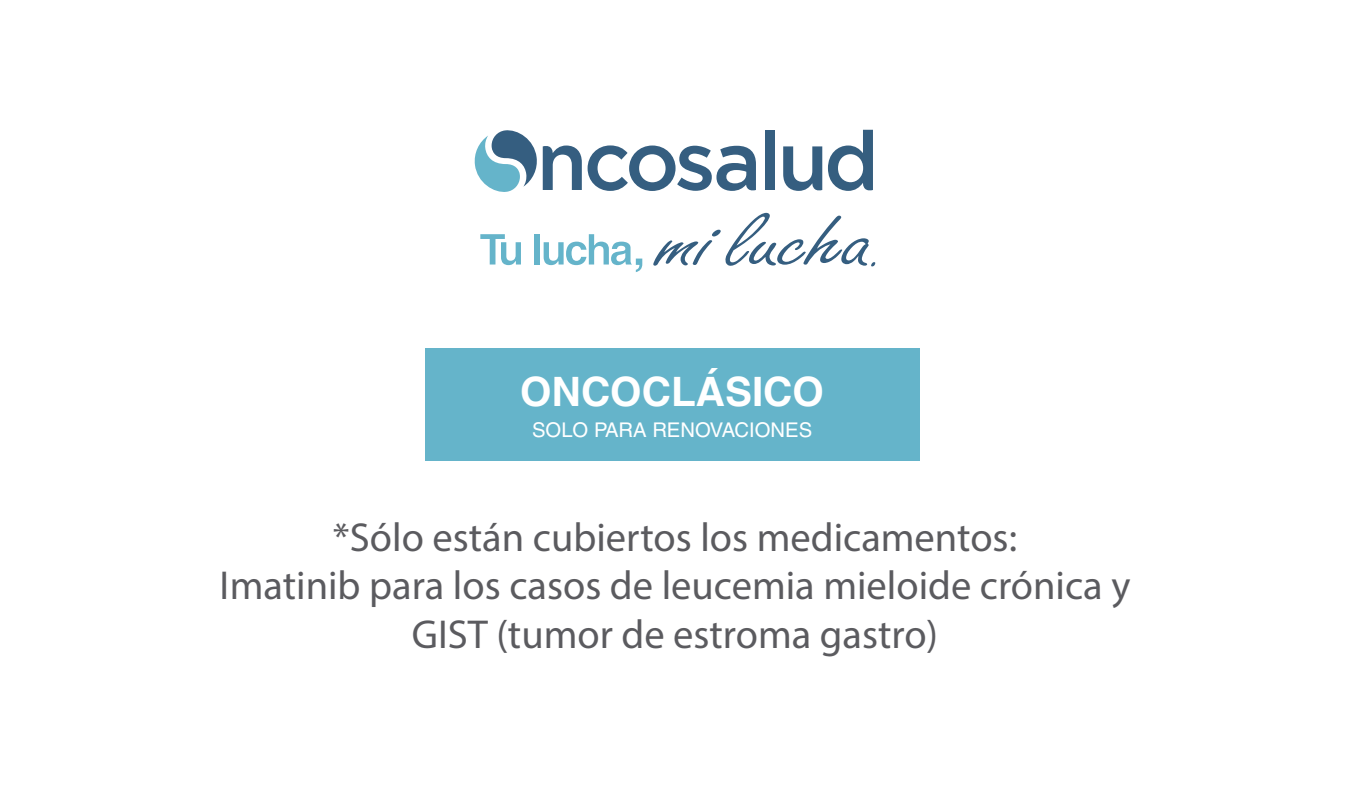
<style>
.page{position:relative;width:1350px;height:788px;background:#fff}
.page>*{position:absolute;margin:0;border:0;box-sizing:border-box;transform-origin:0 0}
.t1{font:40.5px/48.6px "Myriad Pro";color:#5b5b5f;text-align:center}
.t2{font:700 40.5px "Helvetica";color:#fff}
.t3{font:20.25px "Helvetica";color:#fff}
</style>
<div class="page">
<div style="left:425px;top:348px;width:495px;height:113px;background:#65b4ca"></div>
<div style="left:765px;top:130px;width:10px;height:60px;background:#355e80"></div>
<svg style="left:783px;top:146px;width:39px;height:45px"></svg>
<svg style="left:828px;top:130px;width:45px;height:61px"></svg>
<svg style="left:588px;top:145px;width:168px;height:46px"></svg>
<svg style="left:474px;top:130px;width:108px;height:62px"></svg>
<svg style="left:653px;top:213px;width:222px;height:53px"></svg>
<svg style="left:480px;top:234px;width:41px;height:31px"></svg>
<div style="left:534px;top:234px;width:6px;height:30px;background:#65b4ca"></div>
<svg style="left:544px;top:234px;width:98px;height:38px"></svg>
<p class="t2" style="left:520px;top:366px;width:305px">ONCOCLÁSICO</p>
<p class="t3" style="left:532px;top:418px;width:282px">SOLO PARA RENOVACIONES</p>
<p class="t1" style="left:220px;top:512px;width:912px">*Sólo están cubiertos los medicamentos:<br>Imatinib para los casos de leucemia mieloide crónica y<br>GIST (tumor de estroma gastro)</p>
</div>
